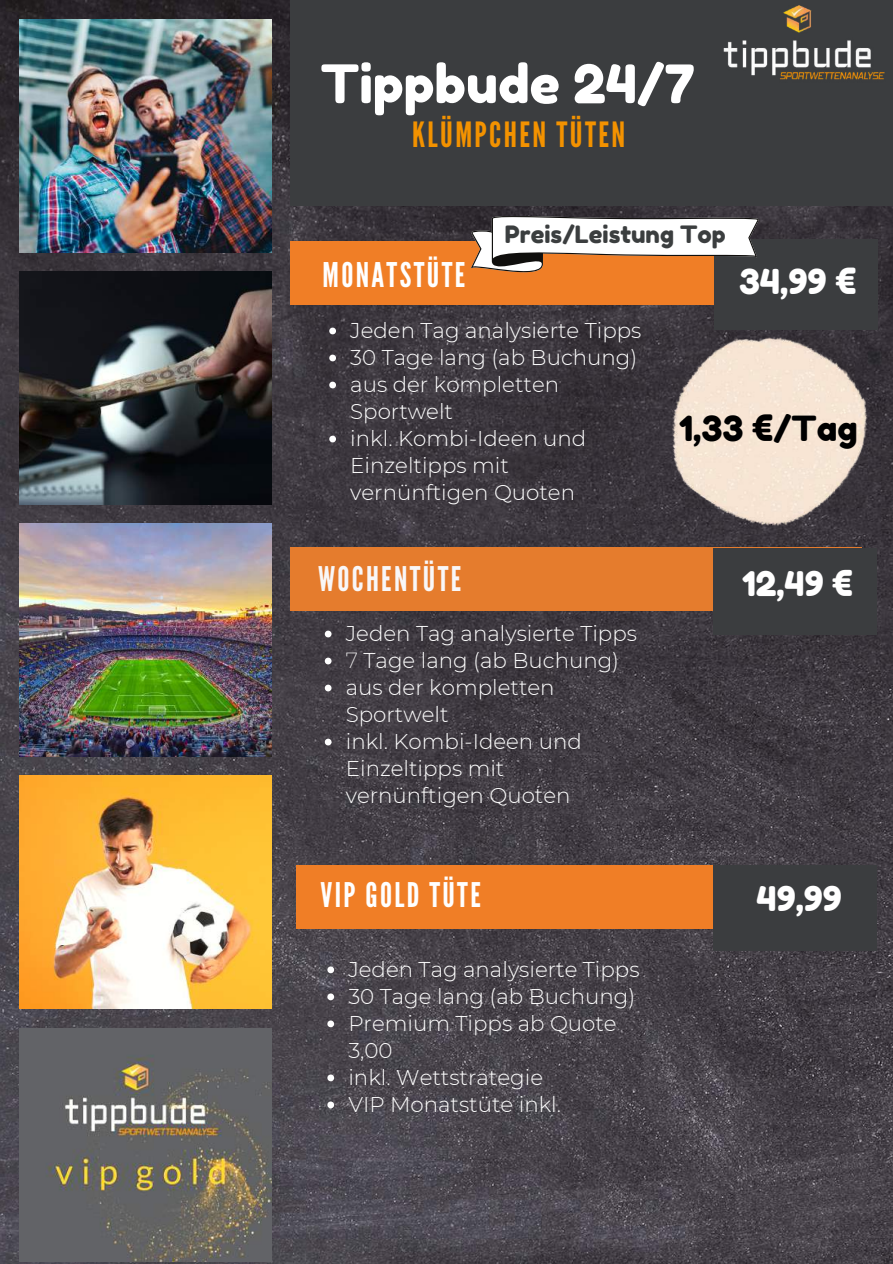
<style>
.page{position:relative;width:893px;height:1264px;background:#fff}
.page>*{position:absolute;margin:0;border:0;box-sizing:border-box;transform-origin:0 0}
.t1{font:52.95px "Fredoka One";color:#fff}
.t2{font:34.8px "League Gothic";letter-spacing:.07em;color:#f39200}
.t3{font:34.5px "Fredoka One";color:#000}
.t4{font:34.35px "Fredoka One";color:#fff}
.t5{font:33.9px "League Gothic";letter-spacing:.07em;color:#fff}
.t6{font:33.9px "Fredoka One";color:#fff}
.t7{font:33.9px "League Gothic";letter-spacing:.07em;color:#f9f7f8}
.t8{font:23.85px "Fredoka One";color:#3b3e3f}
.t9{font:300 21.3px/27px "Montserrat";color:#fefefe}
.t10{font:300 21.3px/27px "Montserrat";color:#fff}
.s1{font-weight:200}
</style>
<div class="page">
<img style="left:0;top:0;width:892px;height:1263px">
<img style="left:19px;top:19px;width:252px;height:233px">
<img style="left:19px;top:271px;width:252px;height:233px">
<img style="left:19px;top:523px;width:252px;height:233px">
<img style="left:19px;top:775px;width:252px;height:233px">
<img style="left:19px;top:1028px;width:252px;height:233px">
<div style="left:290px;top:0;width:602px;height:205px;background:#3b3d3f"></div>
<div style="left:290px;top:242px;width:571px;height:63px;background:#f07e26"></div>
<div style="left:714px;top:240px;width:163px;height:90px;background:#3b3d3f"></div>
<div style="left:290px;top:547px;width:572px;height:63px;background:#e57c2d"></div>
<div style="left:713px;top:547px;width:163px;height:87px;background:#3b3d3f"></div>
<div style="left:296px;top:865px;width:571px;height:63px;background:#f07e26"></div>
<div style="left:713px;top:865px;width:163px;height:85px;background:#3b3d3f"></div>
<img style="left:672px;top:337px;width:195px;height:188px">
<svg style="left:471px;top:216px;width:287px;height:56px"></svg>
<svg style="left:327px;top:966px;width:7px;height:7px"></svg>
<svg style="left:327px;top:993px;width:7px;height:7px"></svg>
<svg style="left:327px;top:1020px;width:7px;height:7px"></svg>
<svg style="left:327px;top:1074px;width:7px;height:7px"></svg>
<svg style="left:327px;top:1101px;width:7px;height:7px"></svg>
<img style="left:723px;top:5px;width:162px;height:75px">
<svg style="left:325px;top:630px;width:6px;height:7px"></svg>
<svg style="left:325px;top:657px;width:6px;height:7px"></svg>
<svg style="left:325px;top:684px;width:6px;height:7px"></svg>
<svg style="left:325px;top:738px;width:6px;height:7px"></svg>
<svg style="left:329px;top:327px;width:7px;height:7px"></svg>
<svg style="left:329px;top:354px;width:7px;height:7px"></svg>
<svg style="left:329px;top:381px;width:7px;height:7px"></svg>
<svg style="left:329px;top:435px;width:7px;height:7px"></svg>
<h1 class="t1" style="left:320px;top:52px;width:375px">Tippbude 24/7</h1>
<h2 class="t2" style="left:412px;top:115px;width:215px">KLÜMPCHEN TÜTEN</h2>
<p class="t8" style="left:505px;top:220px;width:222px">Preis/Leistung Top</p>
<h3 class="t5" style="left:322px;top:255px;width:144px">MONATSTÜTE</h3>
<h3 class="t4" style="left:739px;top:260px;width:119px">34,99 €</h3>
<p class="t10" style="left:350px;top:316px;width:293px">Jeden Tag analysierte Tipps<br>30 Tage lang (ab Buchung) aus der kompletten<br>Sportwelt<br>inkl. Kombi-Ideen und<br>Einzeltipps mit vernünftigen Quoten</p>
<h3 class="t3" style="left:679px;top:407px;width:180px">1,33 €/Tag</h3>
<h3 class="t7" style="left:318px;top:559px;width:145px">WOCHENTÜTE</h3>
<h3 class="t6" style="left:742px;top:562px;width:112px">12,49 €</h3>
<p class="t9" style="left:346px;top:619px;width:293px">Jeden Tag analysierte Tipps<br><span class="s1">7</span> Tage lang (ab Buchung) aus der kompletten<br>Sportwelt<br>inkl. Kombi-Ideen und<br>Einzeltipps mit vernünftigen Quoten</p>
<h3 class="t5" style="left:320px;top:875px;width:162px">VIP GOLD TÜTE</h3>
<h3 class="t6" style="left:756px;top:878px;width:87px">49,99</h3>
<p class="t9" style="left:348px;top:955px;width:293px">Jeden Tag analysierte Tipps<br>30 Tage lang (ab Buchung)<br>Premium Tipps ab Quote<br>3,00<br>inkl. Wettstrategie<br>VIP Monatstüte inkl.</p>
</div>
